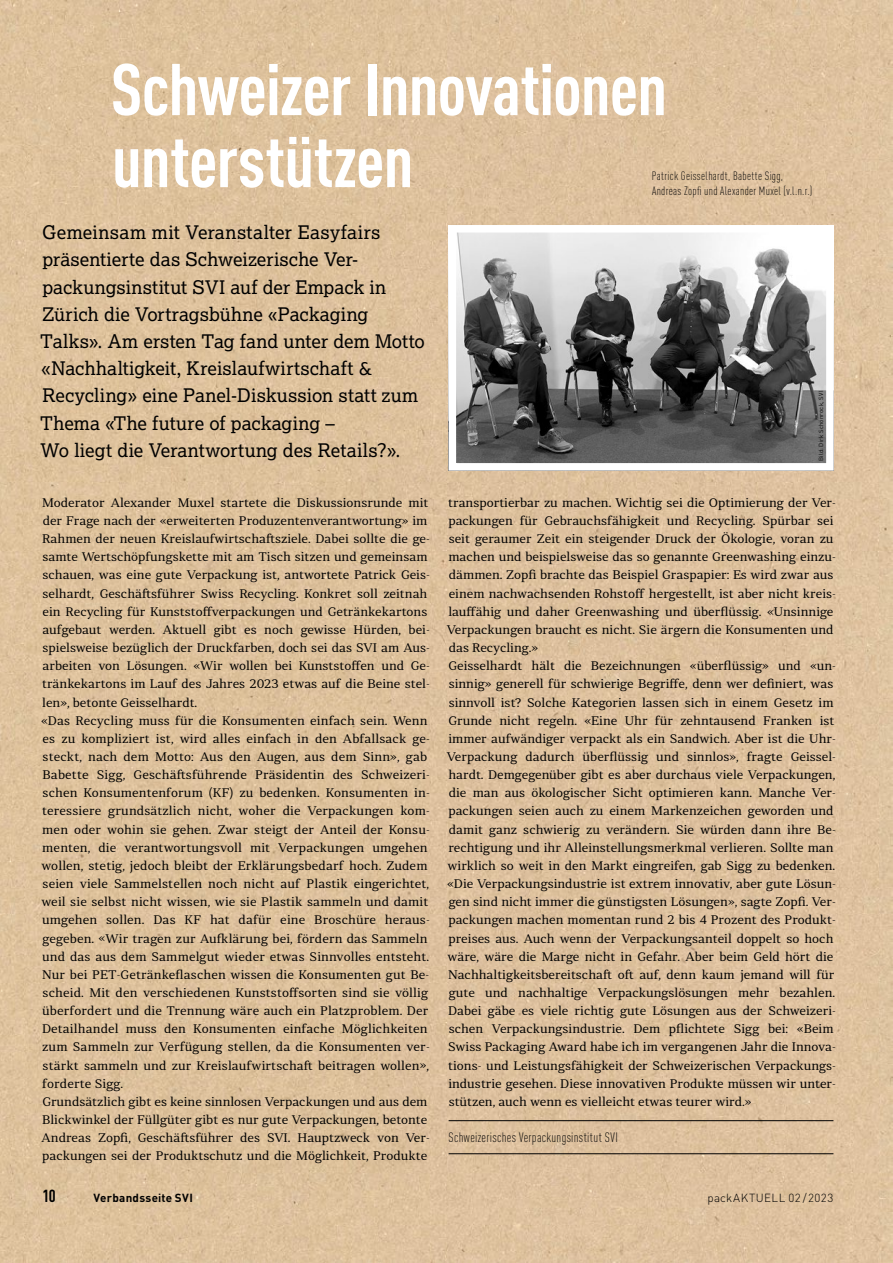
<style>
.page{position:relative;width:893px;height:1263px;background:#fff}
.page>*{position:absolute;margin:0;border:0;box-sizing:border-box;transform-origin:0 0}
.t1{font:700 condensed 72px/72px "DIN Pro";letter-spacing:-.01em;color:#fff}
.t2{font:18.75px/27.3px "Lexia Da Ma";letter-spacing:.005em;color:#000}
.t3{font:700 condensed 17.25px "DIN Pro";color:#000}
.t4{font:300 condensed 13.5px "DIN Pro";letter-spacing:.025em;color:#000}
.t5{font:12.45px/18.1px "Skema Pro Title";color:#000}
.t6{font:300 condensed 12px/15px "DIN Pro";letter-spacing:.03em;color:#000}
.t7{font:300 11.7px "DIN Pro";letter-spacing:.035em;color:#000}
.t8{font:700 11.7px "DIN Pro";letter-spacing:.02em;color:#000}
.t9{font:6px "DIN Pro";letter-spacing:.035em;color:#000}
</style>
<div class="page">
<img style="left:0;top:0;width:893px;height:1263px">
<hr style="left:449px;top:1120px;width:384px;height:1px;background:#000">
<hr style="left:449px;top:1153px;width:384px;height:1px;background:#000">
<img style="left:458px;top:234px;width:367px;height:228px">
<div style="left:449px;top:225px;width:385px;height:246px;border:8px solid #fff"></div>
<h1 class="t1" style="left:111px;top:48px;width:558px">Schweizer Innovationen unterstützen</h1>
<p class="t6" style="left:652px;top:168px;width:162px">Patrick Geisselhardt, Babette Sigg,<br>Andreas Zopfi und Alexander Muxel (v.l.n.r.)</p>
<p class="t2" style="left:40px;top:219px;width:386px">Gemeinsam mit Veranstalter Easyfairs präsentierte das Schweizerische Ver&shy;packungsinstitut SVI auf der Empack in Zürich die Vortragsbühne «Packaging Talks». Am ersten Tag fand unter dem Motto «Nachhaltigkeit, Kreislaufwirtschaft &amp; Recycling» eine Panel-Diskussion statt zum Thema «The future of packaging –<br>Wo liegt die Verantwortung des Retails?».</p>
<p class="t9" style="left:816px;top:461px;width:72px;rotate:-90deg">Bild: Dirk Schönrock, SVI</p>
<p class="t5" style="left:41px;top:493px;width:390px">Moderator Alexander Muxel startete die Diskussionsrunde mit der Frage nach der «erweiterten Produzentenverantwortung» im Rahmen der neuen Kreislaufwirtschaftsziele. Dabei sollte die ge&shy;samte Wertschöpfungskette mit am Tisch sitzen und gemeinsam schauen, was eine gute Verpackung ist, antwortete Patrick Geis&shy;selhardt, Geschäftsführer Swiss Recycling. Konkret soll zeitnah ein Recycling für Kunststoffverpackungen und Getränkekartons aufgebaut werden. Aktuell gibt es noch gewisse Hürden, bei&shy;spielsweise bezüglich der Druckfarben, doch sei das SVI am Aus&shy;arbeiten von Lösungen. «Wir wollen bei Kunststoffen und Ge&shy;tränkekartons im Lauf des Jahres 2023 etwas auf die Beine stel&shy;len», betonte Geisselhardt.<br>«Das Recycling muss für die Konsumenten einfach sein. Wenn es zu kompliziert ist, wird alles einfach in den Abfallsack ge&shy;steckt, nach dem Motto: Aus den Augen, aus dem Sinn», gab Babette Sigg, Geschäftsführende Präsidentin des Schweizeri&shy;schen Konsumentenforum (KF) zu bedenken. Konsumenten in&shy;teressiere grundsätzlich nicht, woher die Verpackungen kom&shy;men oder wohin sie gehen. Zwar steigt der Anteil der Konsu&shy;menten, die verantwortungsvoll mit Verpackungen umgehen wollen, stetig, jedoch bleibt der Erklärungsbedarf hoch. Zudem seien viele Sammelstellen noch nicht auf Plastik eingerichtet, weil sie selbst nicht wissen, wie sie Plastik sammeln und damit umgehen sollen. Das KF hat dafür eine Broschüre heraus&shy;gegeben. «Wir tragen zur Aufklärung bei, fördern das Sammeln und das aus dem Sammelgut wieder etwas Sinnvolles entsteht.<br>Nur bei PET-Getränkeflaschen wissen die Konsumenten gut Be&shy;scheid. Mit den verschiedenen Kunststoffsorten sind sie völlig überfordert und die Trennung wäre auch ein Platzproblem. Der Detailhandel muss den Konsumenten einfache Möglichkeiten zum Sammeln zur Verfügung stellen, da die Konsumenten ver&shy;stärkt sammeln und zur Kreislaufwirtschaft beitragen wollen», forderte Sigg.<br>Grundsätzlich gibt es keine sinnlosen Verpackungen und aus dem Blickwinkel der Füllgüter gibt es nur gute Verpackungen, betonte Andreas Zopfi, Geschäftsführer des SVI. Hauptzweck von Ver&shy;packungen sei der Produktschutz und die Möglichkeit, Produkte</p>
<p class="t5" style="left:447px;top:493px;width:391px">transportierbar zu machen. Wichtig sei die Optimierung der Ver&shy;packungen für Gebrauchsfähigkeit und Recycling. Spürbar sei seit geraumer Zeit ein steigender Druck der Ökologie, voran zu machen und beispielsweise das so genannte Greenwashing einzu&shy;dämmen. Zopfi brachte das Beispiel Graspapier: Es wird zwar aus einem nachwachsenden Rohstoff hergestellt, ist aber nicht kreis&shy;lauffähig und daher Greenwashing und überflüssig. «Unsinnige Verpackungen braucht es nicht. Sie ärgern die Konsumenten und das Recycling.»<br>Geisselhardt hält die Bezeichnungen «überflüssig» und «un&shy;sinnig» generell für schwierige Begriffe, denn wer definiert, was sinnvoll ist? Solche Kategorien lassen sich in einem Gesetz im Grunde nicht regeln. «Eine Uhr für zehntausend Franken ist immer aufwändiger verpackt als ein Sandwich. Aber ist die Uhr-Verpackung dadurch überflüssig und sinnlos», fragte Geissel&shy;hardt. Demgegenüber gibt es aber durchaus viele Verpackungen, die man aus ökologischer Sicht optimieren kann. Manche Ver&shy;packungen seien auch zu einem Markenzeichen geworden und damit ganz schwierig zu verändern. Sie würden dann ihre Be&shy;rechtigung und ihr Alleinstellungsmerkmal verlieren. Sollte man wirklich so weit in den Markt eingreifen, gab Sigg zu bedenken. «Die Verpackungsindustrie ist extrem innovativ, aber gute Lösun&shy;gen sind nicht immer die günstigsten Lösungen», sagte Zopfi. Ver&shy;packungen machen momentan rund 2 bis 4 Prozent des Produkt&shy;preises aus. Auch wenn der Verpackungsanteil doppelt so hoch wäre, wäre die Marge nicht in Gefahr. Aber beim Geld hört die Nachhaltigkeitsbereitschaft oft auf, denn kaum jemand will für gute und nachhaltige Verpackungslösungen mehr bezahlen.<br>Dabei gäbe es viele richtig gute Lösungen aus der Schweizeri&shy;schen Verpackungsindustrie. Dem pflichtete Sigg bei: «Beim Swiss Packaging Award habe ich im vergangenen Jahr die Innova&shy;tions- und Leistungsfähigkeit der Schweizerischen Verpackungs&shy;industrie gesehen. Diese innovativen Produkte müssen wir unter&shy;stützen, auch wenn es vielleicht etwas teurer wird.»</p>
<p class="t4" style="left:449px;top:1128px;width:171px">Schweizerisches Verpackungsinstitut SVI</p>
<h3 class="t3" style="left:43px;top:1183px;width:15px">10</h3>
<p class="t8" style="left:94px;top:1187px;width:101px">Verbandsseite SVI</p>
<p class="t7" style="left:707px;top:1188px;width:128px">packAKTUELL 02 /2023</p>
</div>
